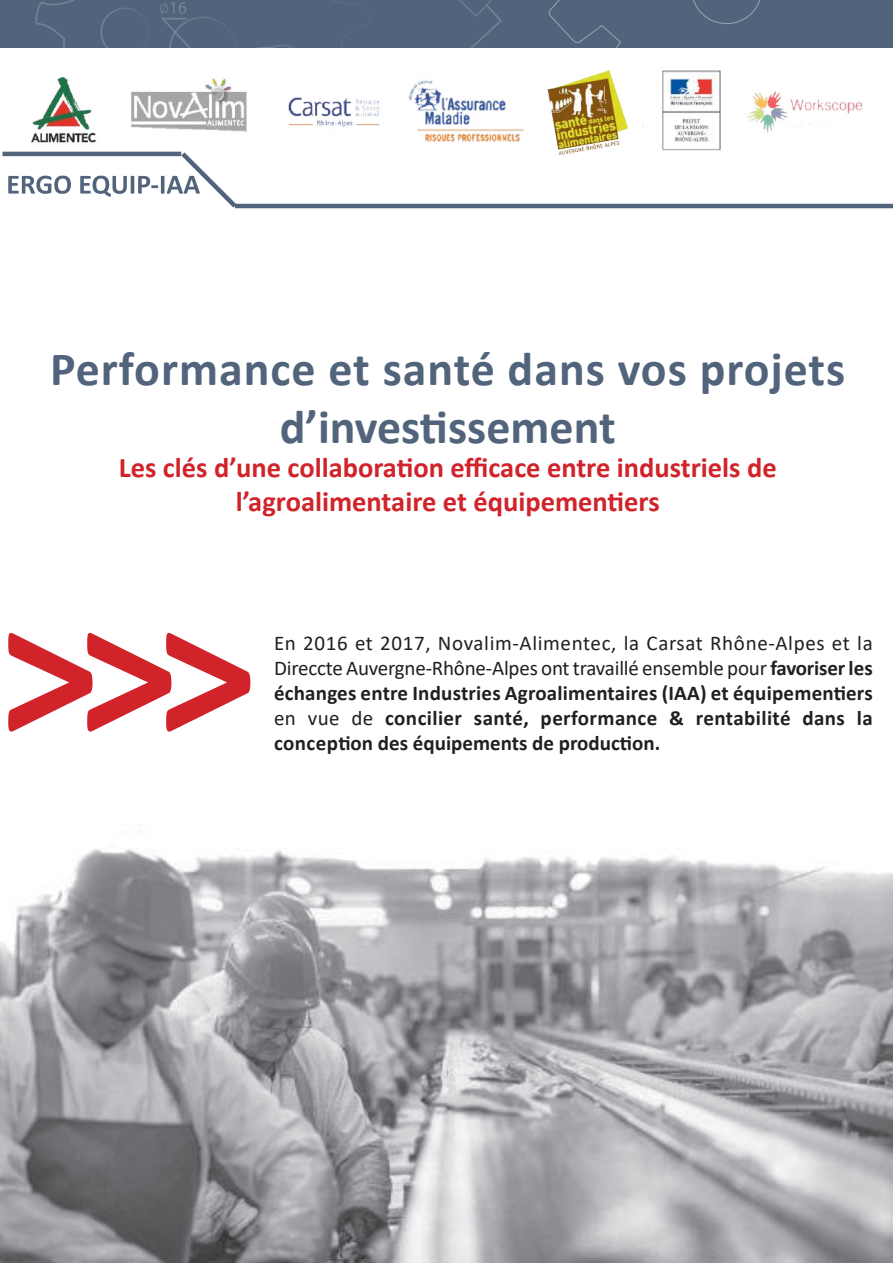
<style>
.page{position:relative;width:893px;height:1263px;background:#fff}
.page>*{position:absolute;margin:0;border:0;box-sizing:border-box;transform-origin:0 0}
.t1{font:700 48px/57.6px "Calibri";letter-spacing:.015em;color:#52647c;text-align:center}
.t2{font:700 28.5px/34.2px "Calibri";color:#d1232a;text-align:center}
.t3{font:700 21px/25.2px "Calibri";color:#231f20;text-align:justify}
.s1{font-weight:400}
</style>
<div class="page">
<img style="left:0;top:849px;width:893px;height:414px">
<div style="left:0;top:0;width:893px;height:47px;background:#52647c"></div>
<svg style="left:35px;top:0;width:858px;height:48px"></svg>
<hr style="left:235px;top:204px;width:658px;height:4px;background:#52647c">
<svg style="left:8px;top:161px;width:233px;height:48px"></svg>
<svg style="left:2px;top:152px;width:6px;height:4px"></svg>
<svg style="left:8px;top:633px;width:242px;height:99px"></svg>
<img style="left:8px;top:76px;width:516px;height:85px">
<img style="left:643px;top:70px;width:220px;height:81px">
<img style="left:547px;top:70px;width:81px;height:84px">
<h1 class="t1" style="left:50px;top:340px;width:797px">Performance et santé dans vos projets d’investissement</h1>
<h2 class="t2" style="left:119px;top:450px;width:659px">Les clés d’une collaboration efficace entre industriels de l’agroalimentaire et équipementiers</h2>
<p class="t3" style="left:274px;top:630px;width:600px"><span class="s1">En 2016 et 2017, Novalim-Alimentec, la Carsat Rhône-Alpes et la Direccte Auvergne-Rhône-Alpes ont travaillé ensemble pour</span> favoriser les échanges entre Industries Agroalimentaires (IAA) et équipementiers <span class="s1">en vue de</span> concilier santé, performance &amp; rentabilité dans la conception des équipements de production.</p>
</div>
